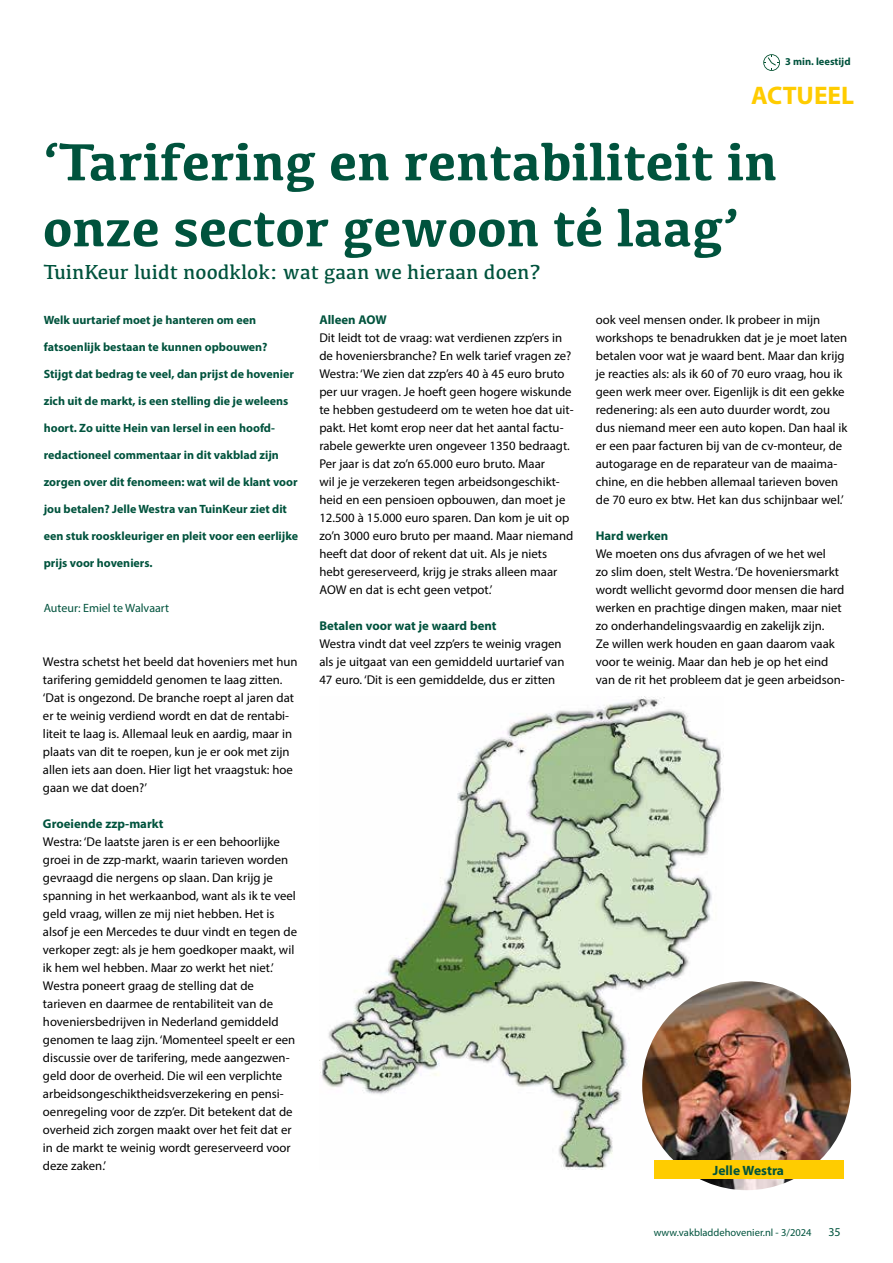
<style>
.page{position:relative;width:893px;height:1263px;background:#fff}
.page>*{position:absolute;margin:0;border:0;box-sizing:border-box;transform-origin:0 0}
.t1{font:700 54px/66px "Kefa";color:#00533d}
.t2{font:700 25.5px "Myriad Pro";color:#fc0}
.t3{font:21px "Kefa";color:#00533d}
.t4{font:700 13.5px "Myriad Pro";color:#00533d}
.t5{font:12.75px/18px "Myriad Pro";color:#000}
.t6{font:700 12.75px "Myriad Pro";color:#00533d}
.t7{font:700 12px "Myriad Pro";color:#00533d}
.t8{font:12px "Myriad Pro";color:#00533d}
.t9{font:10.5px "Myriad Pro";color:#00533d}
.t10{font:700 10.5px "Myriad Pro";color:#00533d}
</style>
<div class="page">
<img style="left:319px;top:696px;width:404px;height:473px">
<svg style="left:763px;top:54px;width:17px;height:17px"></svg>
<img style="left:642px;top:981px;width:209px;height:209px;border-radius:104px">
<div style="left:654px;top:1160px;width:189px;height:19px;background:#fc0"></div>
<p class="t10" style="left:785px;top:55px;width:67px">3 min. leestijd</p>
<h2 class="t2" style="left:751px;top:79px;width:105px">ACTUEEL</h2>
<h1 class="t1" style="left:43px;top:126px;width:736px">‘Tarifering en rentabiliteit in onze sector gewoon té laag’</h1>
<h3 class="t3" style="left:44px;top:259px;width:499px">TuinKeur luidt noodklok: wat gaan we hieraan doen?</h3>
<p class="t7" style="left:44px;top:312px;width:214px">Welk uurtarief moet je hanteren om een</p>
<p class="t7" style="left:44px;top:339px;width:225px">fatsoenlijk bestaan te kunnen opbouwen?</p>
<p class="t7" style="left:44px;top:366px;width:252px">Stijgt dat bedrag te veel, dan prijst de hovenier</p>
<p class="t7" style="left:44px;top:393px;width:246px">zich uit de markt, is een stelling die je weleens</p>
<p class="t7" style="left:44px;top:420px;width:233px">hoort. Zo uitte Hein van Iersel in een hoofd-</p>
<p class="t7" style="left:44px;top:447px;width:237px">redactioneel commentaar in dit vakblad zijn</p>
<p class="t7" style="left:44px;top:474px;width:255px">zorgen over dit fenomeen: wat wil de klant voor</p>
<p class="t7" style="left:44px;top:501px;width:245px">jou betalen? Jelle Westra van TuinKeur ziet dit</p>
<p class="t7" style="left:44px;top:528px;width:256px">een stuk rooskleuriger en pleit voor een eerlijke</p>
<p class="t7" style="left:44px;top:555px;width:110px">prijs voor hoveniers.</p>
<p class="t8" style="left:44px;top:601px;width:127px">Auteur: Emiel te Walvaart</p>
<p class="t6" style="left:319px;top:311px;width:69px">Alleen AOW</p>
<p class="t5" style="left:319px;top:329px;width:256px">Dit leidt tot de vraag: wat verdienen zzp’ers in de hoveniersbranche? En welk tarief vragen ze?<br>Westra: ‘We zien dat zzp’ers 40 à 45 euro bruto per uur vragen. Je hoeft geen hogere wiskunde te hebben gestudeerd om te weten hoe dat uit&shy;pakt. Het komt erop neer dat het aantal factu&shy;rabele gewerkte uren ongeveer 1350 bedraagt.<br>Per jaar is dat zo’n 65.000 euro bruto. Maar<br>wil je je verzekeren tegen arbeidsongeschikt&shy;heid en een pensioen opbouwen, dan moet je 12.500 à 15.000 euro sparen. Dan kom je uit op zo’n 3000 euro bruto per maand. Maar niemand heeft dat door of rekent dat uit. Als je niets hebt gereserveerd, krijg je straks alleen maar AOW en dat is echt geen vetpot.’</p>
<p class="t6" style="left:319px;top:618px;width:179px">Betalen voor wat je waard bent</p>
<p class="t5" style="left:319px;top:635px;width:246px">Westra vindt dat veel zzp’ers te weinig vragen als je uitgaat van een gemiddeld uurtarief van<br>47 euro. ‘Dit is een gemiddelde, dus er zitten</p>
<p class="t5" style="left:43px;top:653px;width:256px">Westra schetst het beeld dat hoveniers met hun tarifering gemiddeld genomen te laag zitten. ‘Dat is ongezond. De branche roept al jaren dat er te weinig verdiend wordt en dat de rentabi&shy;liteit te laag is. Allemaal leuk en aardig, maar in plaats van dit te roepen, kun je er ook met zijn allen iets aan doen. Hier ligt het vraagstuk: hoe gaan we dat doen?’</p>
<p class="t6" style="left:43px;top:815px;width:122px">Groeiende zzp-markt</p>
<p class="t5" style="left:43px;top:833px;width:256px">Westra: ‘De laatste jaren is er een behoorlijke groei in de zzp-markt, waarin tarieven worden gevraagd die nergens op slaan. Dan krijg je spanning in het werkaanbod, want als ik te veel geld vraag, willen ze mij niet hebben. Het is alsof je een Mercedes te duur vindt en tegen de verkoper zegt: als je hem goedkoper maakt, wil ik hem wel hebben. Maar zo werkt het niet.’ Westra poneert graag de stelling dat de tarieven en daarmee de rentabiliteit van de hoveniersbedrijven in Nederland gemiddeld genomen te laag zijn. ‘Momenteel speelt er een discussie over de tarifering, mede aangezwen&shy;geld door de overheid. Die wil een verplichte arbeidsongeschiktheidsverzekering en pensi&shy;oenregeling voor de zzp’er. Dit betekent dat de overheid zich zorgen maakt over het feit dat er in de markt te weinig wordt gereserveerd voor deze zaken.’</p>
<p class="t5" style="left:596px;top:311px;width:253px">ook veel mensen onder. Ik probeer in mijn workshops te benadrukken dat je je moet laten betalen voor wat je waard bent. Maar dan krijg je reacties als: als ik 60 of 70 euro vraag, hou ik geen werk meer over. Eigenlijk is dit een gekke redenering: als een auto duurder wordt, zou dus niemand meer een auto kopen. Dan haal ik er een paar facturen bij van de cv-monteur, de autogarage en de reparateur van de maaima&shy;chine, en die hebben allemaal tarieven boven de 70 euro ex btw. Het kan dus schijnbaar wel.’</p>
<p class="t6" style="left:596px;top:528px;width:74px">Hard werken</p>
<p class="t5" style="left:596px;top:545px;width:250px">We moeten ons dus afvragen of we het wel<br>zo slim doen, stelt Westra. ‘De hoveniersmarkt wordt wellicht gevormd door mensen die hard werken en prachtige dingen maken, maar niet zo onderhandelingsvaardig en zakelijk zijn.<br>Ze willen werk houden en gaan daarom vaak voor te weinig. Maar dan heb je op het eind van de rit het probleem dat je geen arbeidson-</p>
<p class="t4" style="left:713px;top:1161px;width:73px">Jelle Westra</p>
<p class="t9" style="left:654px;top:1226px;width:159px">www.vakbladdehovenier.nl - 3/2024</p>
<p class="t8" style="left:828px;top:1224px;width:14px">35</p>
</div>
